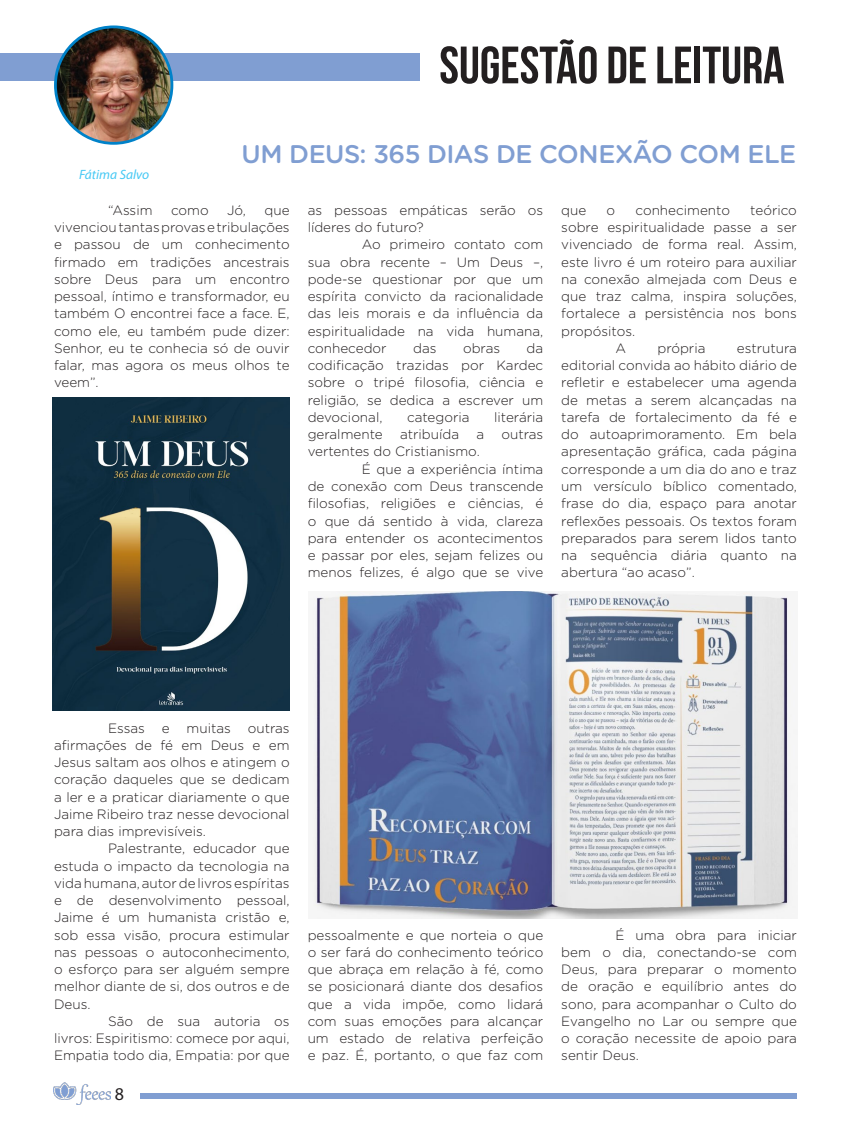
<style>
.page{position:relative;width:851px;height:1127px;background:#fff}
.page>*{position:absolute;margin:0;border:0;box-sizing:border-box;transform-origin:0 0}
.t1{font:700 52.5px "Bebas Neue";color:#231f20}
.t2{font:500 25.5px "Gotham Rounded";letter-spacing:-.02em;color:#809ed2}
.t3{font:18px "Myriad Pro";color:#231f20}
.t4{font:300 13.5px/17.2px "Gotham Rounded";color:#231f20;text-align:justify}
.t5{font:italic 13.5px "Myriad Pro";color:#45c8f4}
</style>
<div class="page">
<img style="left:54px;top:1082px;width:57px;height:22px">
<div style="left:140px;top:1093px;width:656px;height:6px;background:#809ed2"></div>
<div style="left:0;top:54px;width:420px;height:27px;background:#809ed2"></div>
<img style="left:55px;top:27px;width:117px;height:116px;border-radius:58px">
<div style="left:54px;top:25px;width:119px;height:120px;border:3px solid #0082c9;border-radius:50%"></div>
<img style="left:53px;top:398px;width:236px;height:312px">
<img style="left:312px;top:591px;width:485px;height:327px">
<p class="t1" style="left:439px;top:36px;width:346px">SUGESTÃO DE LEITURA</p>
<p class="t5" style="left:79px;top:166px;width:72px">Fátima Salvo</p>
<p class="t2" style="left:241px;top:136px;width:556px">UM DEUS: 365 DIAS DE CONEXÃO COM ELE</p>
<p class="t4" style="left:108px;top:201px;width:46px">“Assim</p>
<p class="t4" style="left:171px;top:201px;width:39px">como</p>
<p class="t4" style="left:227px;top:201px;width:20px">Jó,</p>
<p class="t4" style="left:54px;top:201px;width:237px;text-indent:210px">que vivenciou tantas provas e tribulações e passou de um conhecimento firmado em tradições ancestrais sobre Deus para um encontro pessoal, íntimo e transformador, eu também O encontrei face a face. E, como ele, eu também pude dizer:<br>Senhor, eu te conhecia só de ouvir falar, mas agora os meus olhos te veem”.</p>
<p class="t4" style="left:307px;top:201px;width:237px">as pessoas empáticas serão os líderes do futuro?</p>
<p class="t4" style="left:307px;top:235px;width:237px;text-indent:54px">Ao primeiro contato com sua obra recente – Um Deus –, pode-se questionar por que um espírita convicto da racionalidade das leis morais e da influência da espiritualidade na vida humana, conhecedor</p>
<p class="t4" style="left:307px;top:339px;width:237px;text-indent:219px">da codificação trazidas por Kardec sobre o tripé filosofia, ciência e religião, se dedica a escrever um devocional,</p>
<p class="t4" style="left:413px;top:339px;width:25px">das</p>
<p class="t4" style="left:463px;top:339px;width:39px">obras</p>
<p class="t4" style="left:407px;top:408px;width:64px">categoria</p>
<p class="t4" style="left:494px;top:408px;width:51px">literária</p>
<p class="t4" style="left:307px;top:425px;width:77px">geralmente</p>
<p class="t4" style="left:400px;top:425px;width:61px">atribuída</p>
<p class="t4" style="left:476px;top:425px;width:9px">a</p>
<p class="t4" style="left:501px;top:425px;width:43px">outras</p>
<p class="t4" style="left:307px;top:442px;width:174px">vertentes do Cristianismo.</p>
<p class="t4" style="left:307px;top:460px;width:237px;text-indent:54px">É que a experiência íntima de conexão com Deus transcende filosofias, religiões e ciências, é o que dá sentido à vida, clareza para entender os acontecimentos e passar por eles, sejam felizes ou menos felizes, é algo que se vive</p>
<p class="t4" style="left:561px;top:201px;width:27px">que</p>
<p class="t4" style="left:606px;top:201px;width:10px">o</p>
<p class="t4" style="left:635px;top:201px;width:96px">conhecimento</p>
<p class="t4" style="left:561px;top:201px;width:237px;text-indent:189px">teórico sobre espiritualidade passe a ser vivenciado de forma real. Assim, este livro é um roteiro para auxiliar na conexão almejada com Deus e que traz calma, inspira soluções, fortalece a persistência nos bons propósitos.</p>
<p class="t4" style="left:615px;top:339px;width:12px">A</p>
<p class="t4" style="left:657px;top:339px;width:50px">própria</p>
<p class="t4" style="left:561px;top:339px;width:237px;text-indent:175px">estrutura editorial convida ao hábito diário de refletir e estabelecer uma agenda de metas a serem alcançadas na tarefa de fortalecimento da fé e do autoaprimoramento. Em bela apresentação gráfica, cada página corresponde a um dia do ano e traz um versículo bíblico comentado, frase do dia, espaço para anotar reflexões pessoais. Os textos foram preparados para serem lidos tanto na sequência diária quanto na abertura “ao acaso”.</p>
<p class="t4" style="left:54px;top:718px;width:237px;text-indent:54px">Essas e muitas outras afirmações de fé em Deus e em Jesus saltam aos olhos e atingem o coração daqueles que se dedicam a ler e a praticar diariamente o que Jaime Ribeiro traz nesse devocional para dias imprevisíveis.</p>
<p class="t4" style="left:54px;top:839px;width:237px;text-indent:54px">Palestrante, educador que estuda o impacto da tecnologia na vida humana, autor de livros espíritas e de desenvolvimento pessoal, Jaime é um humanista cristão e, sob essa visão, procura estimular nas pessoas o autoconhecimento, o esforço para ser alguém sempre melhor diante de si, dos outros e de Deus.</p>
<p class="t4" style="left:54px;top:1012px;width:237px;text-indent:54px">São de sua autoria os livros: Espiritismo: comece por aqui, Empatia todo dia, Empatia: por que</p>
<h3 class="t3" style="left:115px;top:1083px;width:11px">8</h3>
<p class="t4" style="left:307px;top:925px;width:237px">pessoalmente e que norteia o que o ser fará do conhecimento teórico que abraça em relação à fé, como se posicionará diante dos desafios que a vida impõe, como lidará com suas emoções para alcançar um estado de relativa perfeição e paz. É, portanto, o que faz com</p>
<p class="t4" style="left:561px;top:925px;width:237px;text-indent:54px">É uma obra para iniciar bem o dia, conectando-se com Deus, para preparar o momento de oração e equilíbrio antes do sono, para acompanhar o Culto do Evangelho no Lar ou sempre que o coração necessite de apoio para sentir Deus.</p>
</div>
